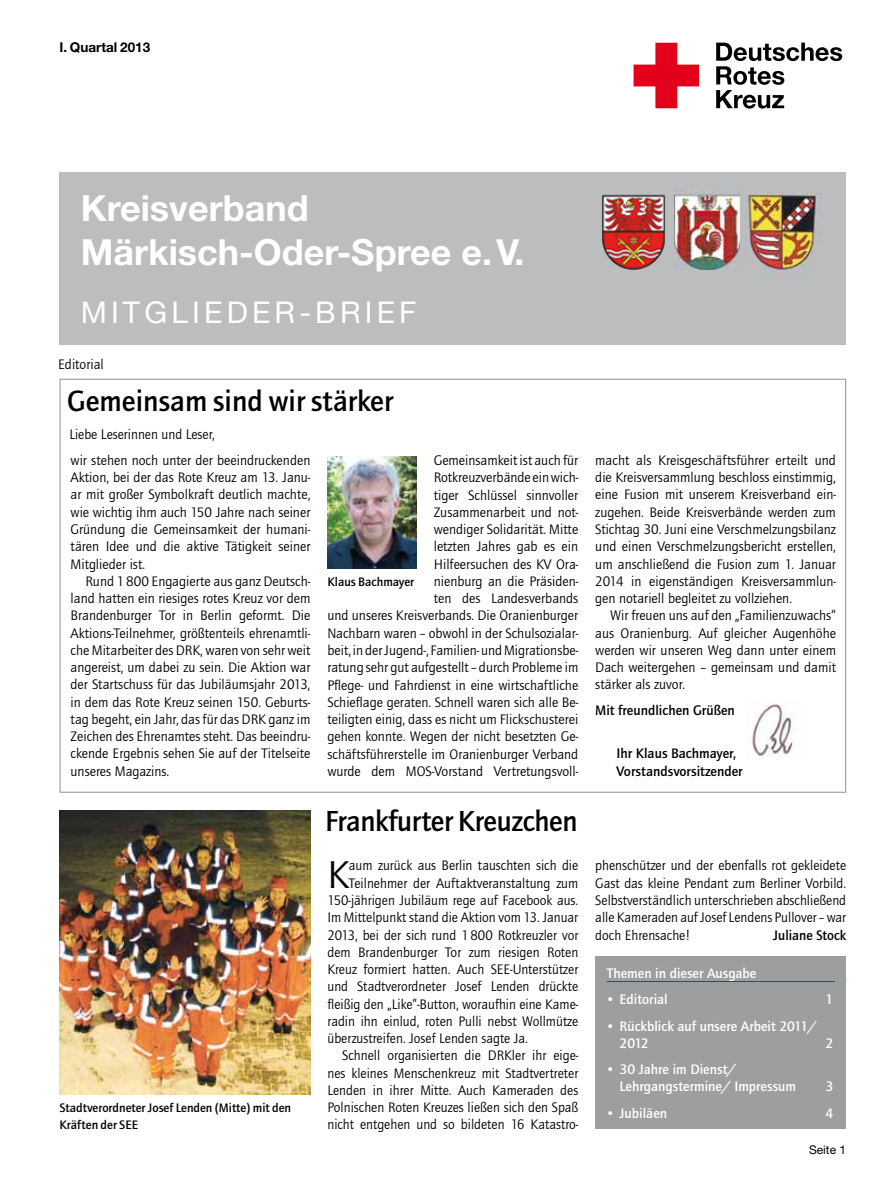
<style>
.page{position:relative;width:893px;height:1191px;background:#fff}
.page>*{position:absolute;margin:0;border:0;box-sizing:border-box;transform-origin:0 0}
.t1{font:40.05px "Quay Sans ITC Std";color:#000}
.t2{font:700 36px/43.2px "Helvetica Neue LT Std";color:#fff}
.t3{font:500 30px "Quay Sans ITC Std";color:#000}
.t4{font:30px "Helvetica Neue LT Std";letter-spacing:.14em;color:#fff}
.t5{font:14.25px/17.2px "Quay Sans ITC Std";color:#000;text-align:justify}
.t6{font:500 14.25px/17.2px "Quay Sans ITC Std";color:#fff}
.t7{font:500 14.25px/17.2px "Quay Sans ITC Std";color:#000}
.t8{font:700 13.5px "Helvetica Neue LT Std";color:#000}
.t9{font:500 12.75px/17.2px "Quay Sans ITC Std";color:#000}
.t10{font:12px "Helvetica Neue LT Std";color:#000}
</style>
<div class="page">
<svg style="left:634px;top:43px;width:65px;height:65px"></svg>
<svg style="left:716px;top:43px;width:126px;height:66px"></svg>
<div style="left:59px;top:172px;width:787px;height:172px;background:#bbbdbe"></div>
<img style="left:602px;top:194px;width:64px;height:76px">
<img style="left:745px;top:192px;width:73px;height:82px">
<img style="left:674px;top:190px;width:66px;height:79px">
<div style="left:595px;top:956px;width:251px;height:173px;background:#9c9e9f"></div>
<hr style="left:607px;top:981px;width:228px;height:1px;background:#e2001a">
<img style="left:60px;top:810px;width:250px;height:284px">
<img style="left:328px;top:456px;width:89px;height:112px">
<img style="left:752px;top:704px;width:43px;height:53px">
<p class="t8" style="left:59px;top:39px;width:92px">I. Quartal 2013</p>
<h2 class="t2" style="left:81px;top:186px;width:445px">Kreisverband<br>Märkisch-Oder-Spree e.V.</h2>
<h3 class="t4" style="left:81px;top:295px;width:337px">MITGLIEDER-BRIEF</h3>
<p class="t5" style="left:58px;top:356px;width:47px">Editorial</p>
<h3 class="t3" style="left:67px;top:384px;width:327px">Gemeinsam sind wir stärker</h3>
<p class="t5" style="left:69px;top:422px;width:243px;line-height:25.8px">Liebe Leserinnen und Leser,<br>wir stehen noch unter der beeindruckenden</p>
<p class="t5" style="left:71px;top:469px;width:241px">Aktion, bei der das Rote Kreuz am 13. Janu&shy;ar mit großer Symbolkraft deutlich machte, wie wichtig ihm auch 150 Jahre nach seiner Gründung die Gemeinsamkeit der humani&shy;tären Idee und die aktive Tätigkeit seiner Mitglieder ist.</p>
<p class="t5" style="left:71px;top:572px;width:241px;text-indent:15px">Rund 1800 Engagierte aus ganz Deutsch&shy;land hatten ein riesiges rotes Kreuz vor dem Brandenburger Tor in Berlin geformt. Die Aktions-Teilnehmer, größtenteils ehrenamtli&shy;che Mitarbeiter des DRK, waren von sehr weit angereist, um dabei zu sein. Die Aktion war der Startschuss für das Jubiläumsjahr 2013, in dem das Rote Kreuz seinen 150. Geburts&shy;tag begeht, ein Jahr, das für das DRK ganz im Zeichen des Ehrenamtes steht. Das beeindru&shy;ckende Ergebnis sehen Sie auf der Titelseite unseres Magazins.</p>
<p class="t9" style="left:60px;top:1099px;width:233px">Stadtverordneter Josef Lenden (Mitte) mit den<br>Kräften der SEE</p>
<p class="t5" style="left:327px;top:452px;width:252px;text-align:right">Gemeinsamkeit ist auch für<br>Rotkreuzverbände ein wich-<br>tiger Schlüssel sinnvoller<br>Zusammenarbeit und not-<br>wendiger Solidarität. Mitte<br>letzten Jahres gab es ein<br>Hilfeersuchen des KV Ora-<br>nienburg an die Präsiden-<br>ten des Landesverbands<br>und unseres Kreisverbands. Die Oranienburger Nachbarn waren – obwohl in der Schulsozialar&shy;beit, in der Jugend-, Familien- und Migrationsbe&shy;ratung sehr gut aufgestellt – durch Probleme im Pflege- und Fahrdienst in eine wirtschaftliche Schieflage geraten. Schnell waren sich alle Be&shy;teiligten einig, dass es nicht um Flickschusterei gehen konnte. Wegen der nicht besetzten Ge&shy;schäftsführerstelle im Oranienburger Verband wurde dem MOS-Vorstand Vertretungsvoll-</p>
<p class="t9" style="left:327px;top:573px;width:88px">Klaus Bachmayer</p>
<h3 class="t3" style="left:325px;top:803px;width:254px">Frankfurter Kreuzchen</h3>
<h1 class="t1" style="left:327px;top:852px;width:23px">K</h1>
<p class="t5" style="left:349px;top:857px;width:231px">aum zurück aus Berlin tauschten sich die</p>
<p class="t5" style="left:349px;top:874px;width:231px">Teilnehmer der Auftaktveranstaltung zum</p>
<p class="t5" style="left:327px;top:892px;width:252px">150-jährigen Jubiläum rege auf Facebook aus.</p>
<p class="t5" style="left:327px;top:909px;width:252px">Im Mittelpunkt stand die Aktion vom 13. Januar</p>
<p class="t5" style="left:327px;top:926px;width:252px">2013, bei der sich rund 1800 Rotkreuzler vor</p>
<p class="t5" style="left:327px;top:943px;width:252px">dem Brandenburger Tor zum riesigen Roten</p>
<p class="t5" style="left:327px;top:961px;width:252px">Kreuz formiert hatten. Auch SEE-Unterstützer</p>
<p class="t5" style="left:327px;top:978px;width:252px">und Stadtverordneter Josef Lenden drückte</p>
<p class="t5" style="left:327px;top:995px;width:252px">fleißig den „Like”-Button, woraufhin eine Kame-</p>
<p class="t5" style="left:327px;top:1012px;width:252px">radin ihn einlud, roten Pulli nebst Wollmütze</p>
<p class="t5" style="left:327px;top:1030px;width:202px">überzustreifen. Josef Lenden sagte Ja.</p>
<p class="t5" style="left:342px;top:1047px;width:237px">Schnell organisierten die DRKler ihr eige-</p>
<p class="t5" style="left:327px;top:1064px;width:252px">nes kleines Menschenkreuz mit Stadtvertreter</p>
<p class="t5" style="left:327px;top:1081px;width:252px">Lenden in ihrer Mitte. Auch Kameraden des</p>
<p class="t5" style="left:327px;top:1099px;width:252px">Polnischen Roten Kreuzes ließen sich den Spaß</p>
<p class="t5" style="left:327px;top:1116px;width:252px">nicht entgehen und so bildeten 16 Katastro-</p>
<p class="t5" style="left:595px;top:452px;width:242px">macht als Kreisgeschäftsführer erteilt und die Kreisversammlung beschloss einstimmig, eine Fusion mit unserem Kreisverband ein&shy;zugehen. Beide Kreisverbände werden zum Stichtag 30. Juni eine Verschmelzungsbilanz und einen Verschmelzungsbericht erstellen, um anschließend die Fusion zum 1. Januar 2014 in eigenständigen Kreisversammlun&shy;gen notariell begleitet zu vollziehen.</p>
<p class="t5" style="left:595px;top:607px;width:242px;text-indent:15px">Wir freuen uns auf den „Familienzuwachs“ aus Oranienburg. Auf gleicher Augenhöhe werden wir unseren Weg dann unter einem Dach weitergehen – gemeinsam und damit stärker als zuvor.</p>
<p class="t7" style="left:595px;top:702px;width:141px">Mit freundlichen Grüßen</p>
<p class="t7" style="left:617px;top:745px;width:127px">Ihr Klaus Bachmayer,<br>Vorstandsvorsitzender</p>
<p class="t5" style="left:595px;top:857px;width:252px">phenschützer und der ebenfalls rot gekleidete Gast das kleine Pendant zum Berliner Vorbild.<br>Selbstverständlich unterschrieben abschließend alle Kameraden auf Josef Lendens Pullover – war doch Ehrensache!</p>
<p class="t7" style="left:773px;top:926px;width:74px">Juliane Stock</p>
<p class="t6" style="left:607px;top:964px;width:151px">Themen in dieser Ausgabe</p>
<p class="t6" style="left:607px;top:991px;width:62px">• Editorial</p>
<p class="t6" style="left:825px;top:991px;width:9px">1</p>
<p class="t6" style="left:620px;top:1017px;width:199px;text-indent:-13px">• Rückblick auf unsere Arbeit 2011/<br>2012</p>
<p class="t6" style="left:825px;top:1034px;width:9px">2</p>
<p class="t6" style="left:620px;top:1061px;width:178px;text-indent:-13px">• 30 Jahre im Dienst/<br>Lehrgangstermine/ Impressum</p>
<p class="t6" style="left:825px;top:1078px;width:9px">3</p>
<p class="t6" style="left:607px;top:1104px;width:62px">• Jubiläen</p>
<p class="t6" style="left:825px;top:1104px;width:9px">4</p>
<p class="t10" style="left:809px;top:1142px;width:39px">Seite 1</p>
</div>
